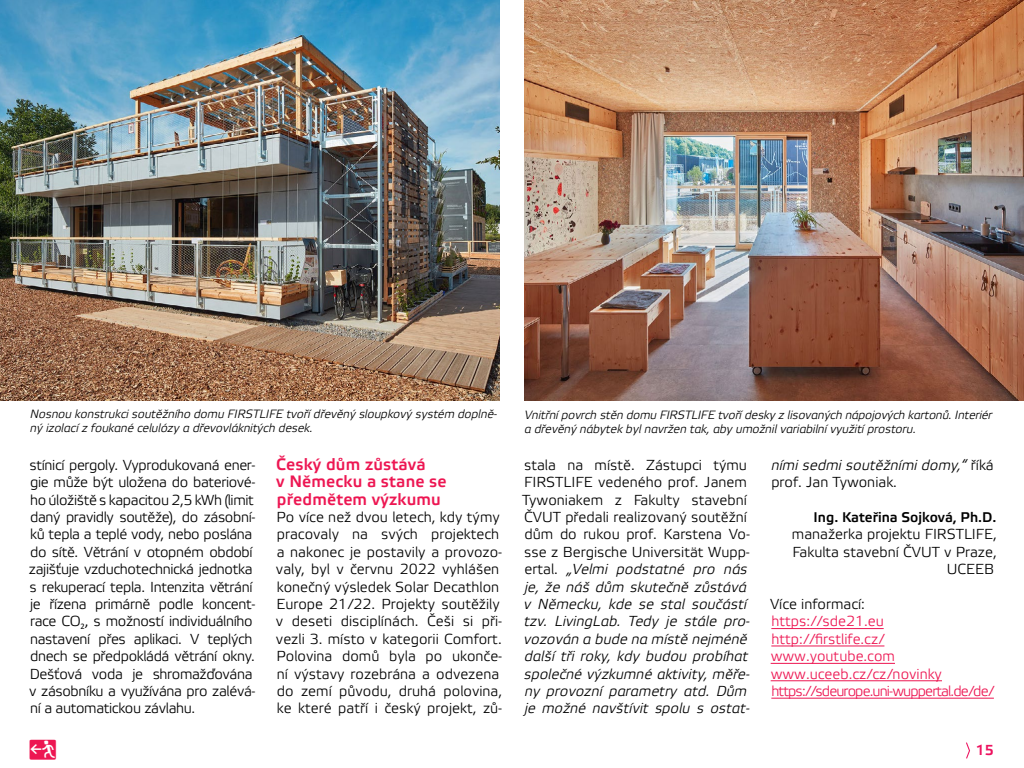
<style>
.page{position:relative;width:1024px;height:768px;background:#fff}
.page>*{position:absolute;margin:0;border:0;box-sizing:border-box;transform-origin:0 0}
.t1{font:20px "Etelka Medium Pro";color:#ed1652}
.t2{font:16.5px/17.4px "Etelka Medium Pro";letter-spacing:.01em;color:#ed1652}
.t3{font:italic 14.5px/17.4px "Etelka Light Pro";color:#000}
.t4{font:14.5px/17.4px "Etelka Light Pro";letter-spacing:-.025em;color:#000}
.t5{font:14.5px/17.4px "Etelka Light Pro";color:#000;text-align:right}
.t6{font:14.5px/17.4px "Etelka Light Pro";color:#ed1652}
.t7{font:14.5px "Etelka Medium Pro";color:#ed125f}
.t8{font:14px "Etelka Medium Pro";color:#000}
.t9{font:italic 12px/14.4px "Etelka Light Pro";letter-spacing:-.01em;color:#000}
.s1{font-family:"Calibri"}
.s2{font-style:normal}
</style>
<div class="page">
<svg style="left:966px;top:742px;width:4px;height:17px"></svg>
<hr style="left:771px;top:628px;width:113px;height:1px;background:#ed1652">
<hr style="left:771px;top:646px;width:113px;height:1px;background:#ed1652">
<hr style="left:771px;top:663px;width:124px;height:1px;background:#ed1652">
<hr style="left:771px;top:680px;width:171px;height:1px;background:#ed1652">
<hr style="left:771px;top:698px;width:223px;height:1px;background:#ed1652">
<img style="left:0;top:0;width:500px;height:400px">
<img style="left:524px;top:0;width:500px;height:400px">
<p class="t9" style="left:30px;top:407px;width:468px">Nosnou konstrukci soutěžního domu FIRSTLIFE tvoří dřevěný sloupkový systém doplně&shy;ný izolací z foukané celulózy a dřevovláknitých desek.</p>
<p class="t4" style="left:29px;top:457px;width:228px">stínicí pergoly. Vyprodukovaná ener&shy;gie může být uložena do bateriové&shy;ho úložiště s kapacitou 2,5 kWh (limit daný pravidly soutěže), do zásobní&shy;ků tepla a teplé vody, nebo poslána do sítě. Větrání v otopném období zajišťuje vzduchotechnická jednotka s rekuperací tepla. Intenzita větrání je řízena primárně podle koncent&shy;race CO<sub>2</sub><span class="s1">,</span> s možností individuálního nastavení přes aplikaci. V teplých dnech se předpokládá větrání okny.<br>Dešťová voda je shromažďována v zásobníku a využívána pro zalévá&shy;ní a automatickou závlahu.</p>
<p class="t2" style="left:276px;top:456px;width:172px">Český dům zůstává<br>v Německu a stane se předmětem výzkumu</p>
<p class="t5" style="left:276px;top:509px;width:228px;text-align:left">Po více než dvou letech, kdy týmy pracovaly na svých projektech a nakonec je postavily a provozo&shy;valy, byl v červnu 2022 vyhlášen konečný výsledek Solar Decathlon<br>Europe 21/22. Projekty soutěžily v deseti disciplínách. Češi si při&shy;vezli 3. místo v kategorii Comfort.<br>Polovina domů byla po ukonče&shy;ní výstavy rozebrána a odvezena do zemí původu, druhá polovina, ke které patří i český projekt, zů-</p>
<h1 class="t1" style="left:29px;top:737px;width:29px">q</h1>
<p class="t9" style="left:524px;top:408px;width:469px">Vnitřní povrch stěn domu FIRSTLIFE tvoří desky z lisovaných nápojových kartonů. Interiér a dřevěný nábytek byl navržen tak, aby umožnil variabilní využití prostoru.</p>
<p class="t3" style="left:522px;top:457px;width:229px"><span class="s2">stala na místě. Zástupci týmu<br>FIRSTLIFE vedeného prof. Janem<br>Tywoniakem z Fakulty stavební<br>ČVUT předali realizovaný soutěžní dům do rukou prof. Karstena Vo&shy;sse z Bergische Universität Wupp&shy;ertal.</span> „Velmi podstatné pro nás je, že náš dům skutečně zůstává v Německu, kde se stal součástí tzv. LivingLab. Tedy je stále pro&shy;vozován a bude na místě nejméně další tři roky, kdy budou probíhat společné výzkumné aktivity, měře&shy;ny provozní parametry atd. Dům je možné navštívit spolu s ostat-</p>
<p class="t3" style="left:771px;top:457px;width:224px">ními sedmi soutěžními domy,“ <span class="s2">říká prof. Jan Tywoniak.</span></p>
<p class="t8" style="left:814px;top:510px;width:184px">Ing. Kateřina Sojková, Ph.D.</p>
<p class="t5" style="left:792px;top:527px;width:206px">manažerka projektu FIRSTLIFE,<br>Fakulta stavební ČVUT v Praze,<br>UCEEB</p>
<p class="t5" style="left:770px;top:596px;width:96px">Více informací:</p>
<p class="t6" style="left:771px;top:614px;width:225px">https://sde21.eu http://firstlife.cz/ www.youtube.com www.uceeb.cz/cz/novinky https://sdeurope.uni-wuppertal.de/de/</p>
<p class="t7" style="left:976px;top:742px;width:20px">15</p>
</div>
